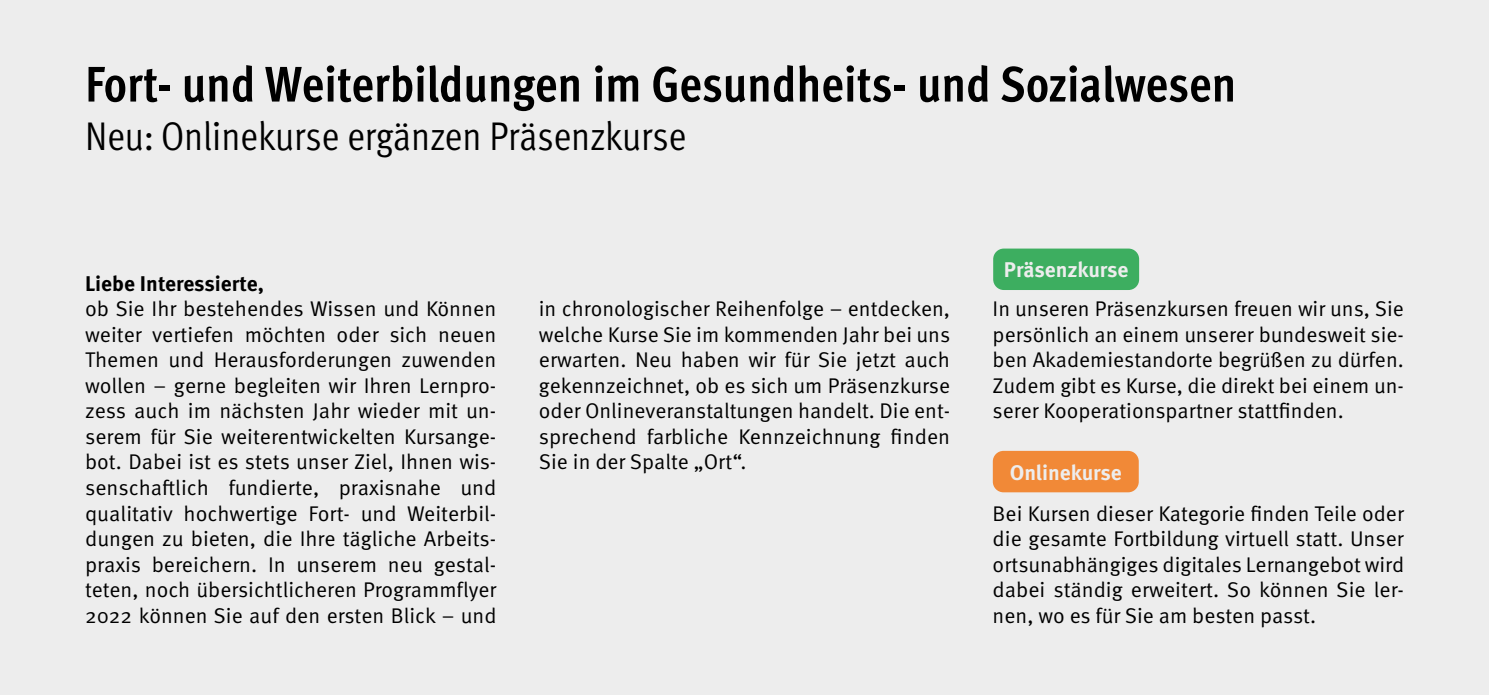
<style>
.page{position:relative;width:1489px;height:695px;background:#fff}
.page>*{position:absolute;margin:0;border:0;box-sizing:border-box;transform-origin:0 0}
.t1{font:700 condensed 50px "Meta OT";color:#000}
.t2{font:40px "Meta OT Cond Norm";color:#000}
.t3{font:21.25px/25.5px "Meta OT Norm";color:#000;text-align:justify}
.t4{font:700 21.25px "Meta OT";color:#ededed}
.t5{font:700 21.25px "Meta OT";color:#000}
</style>
<div class="page">
<div style="left:0;top:0;width:1488px;height:694px;background:#ededed"></div>
<div style="left:993px;top:248px;width:146px;height:42px;background:#3dae60;border-radius:11px"></div>
<div style="left:992px;top:451px;width:146px;height:41px;background:#f18937;border-radius:11px"></div>
<h1 class="t1" style="left:85px;top:52px;width:1152px">Fort- und Weiterbildungen im Gesundheits- und Sozialwesen</h1>
<h2 class="t2" style="left:85px;top:111px;width:603px">Neu: Onlinekurse ergänzen Präsenzkurse</h2>
<p class="t4" style="left:1003px;top:256px;width:126px">Präsenzkurse</p>
<p class="t5" style="left:85px;top:270px;width:180px">Liebe Interessierte,</p>
<p class="t3" style="left:85px;top:296px;width:413px">ob Sie Ihr bestehendes Wissen und Können weiter vertiefen möchten oder sich neuen Themen und Herausforderungen zuwenden wollen – gerne begleiten wir Ihren Lernpro&shy;zess auch im nächsten Jahr wieder mit un&shy;serem für Sie weiterentwickelten Kursange&shy;bot. Dabei ist es stets unser Ziel, Ihnen wis&shy;senschaftlich fundierte, praxisnahe und qualitativ hochwertige Fort- und Weiterbil&shy;dungen zu bieten, die Ihre tägliche Arbeits&shy;praxis bereichern. In unserem neu gestal&shy;teten, noch übersichtlicheren Programmflyer 2022 können Sie auf den ersten Blick – und</p>
<p class="t3" style="left:539px;top:296px;width:413px">in chronologischer Reihenfolge – entdecken, welche Kurse Sie im kommenden Jahr bei uns erwarten. Neu haben wir für Sie jetzt auch gekennzeichnet, ob es sich um Präsenzkurse oder Onlineveranstaltungen handelt. Die ent&shy;sprechend farbliche Kennzeichnung finden Sie in der Spalte „Ort“.</p>
<p class="t3" style="left:992px;top:296px;width:413px">In unseren Präsenzkursen freuen wir uns, Sie persönlich an einem unserer bundesweit sie&shy;ben Akademiestandorte begrüßen zu dürfen.<br>Zudem gibt es Kurse, die direkt bei einem un&shy;serer Kooperationspartner stattfinden.</p>
<p class="t4" style="left:1009px;top:458px;width:114px">Onlinekurse</p>
<p class="t3" style="left:992px;top:500px;width:413px">Bei Kursen dieser Kategorie finden Teile oder die gesamte Fortbildung virtuell statt. Unser ortsunabhängiges digitales Lernangebot wird dabei ständig erweitert. So können Sie ler&shy;nen, wo es für Sie am besten passt.</p>
</div>
